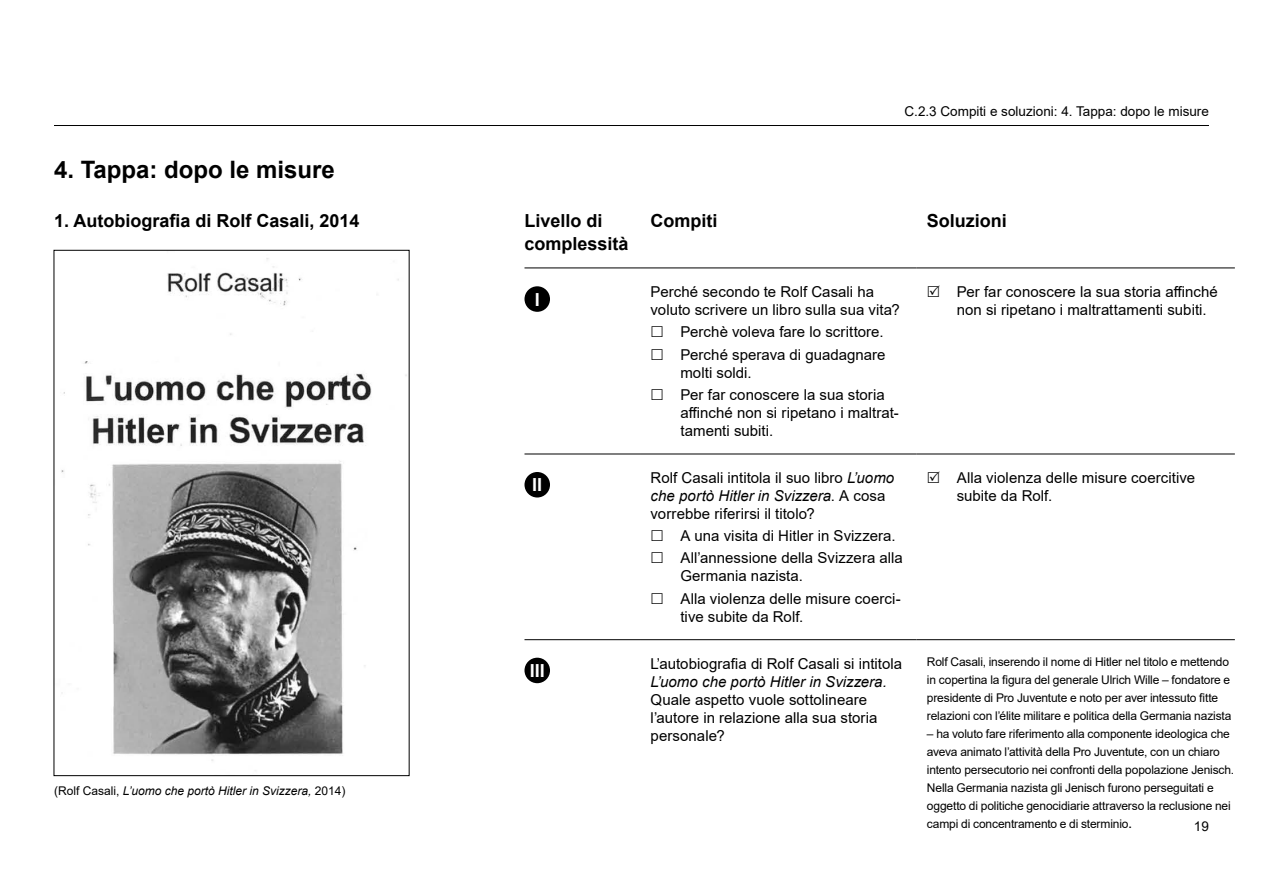
<style>
.page{position:relative;width:1263px;height:893px;background:#fff}
.page>*{position:absolute;margin:0;border:0;box-sizing:border-box;transform-origin:0 0}
.t1{font:700 24px "Arial";color:#000}
.t2{font:700 18px/22.5px "Arial";color:#000}
.t3{font:700 18px "Arial";color:#fff}
.t4{font:15px/18px "Arial";color:#000}
.t5{font:italic 15px "Arial";letter-spacing:.005em;color:#000}
.t6{font:13.5px "Arial";color:#000}
.t7{font:12px/18px "Arial";letter-spacing:-.015em;color:#000}
.t8{font:italic 12px "Arial";color:#000}
.s1{font-style:normal}
.s2{font-style:italic}
.s3{font-size:15px}
</style>
<div class="page">
<hr style="left:54px;top:125px;width:1155px;height:1px;background:#000">
<hr style="left:524px;top:454px;width:116px;height:1px;background:#000">
<hr style="left:640px;top:454px;width:276px;height:1px;background:#000">
<hr style="left:916px;top:454px;width:319px;height:1px;background:#000">
<hr style="left:524px;top:639px;width:116px;height:1px;background:#000">
<hr style="left:640px;top:639px;width:276px;height:1px;background:#000">
<hr style="left:916px;top:639px;width:319px;height:1px;background:#000">
<hr style="left:524px;top:268px;width:116px;height:1px;background:#000">
<hr style="left:640px;top:268px;width:276px;height:1px;background:#000">
<hr style="left:916px;top:268px;width:319px;height:1px;background:#000">
<div style="left:524px;top:286px;width:26px;height:26px;background:#000;border-radius:50%"></div>
<div style="left:524px;top:472px;width:26px;height:25px;background:#000;border-radius:50%"></div>
<div style="left:524px;top:658px;width:26px;height:25px;background:#000;border-radius:50%"></div>
<img style="left:61px;top:258px;width:346px;height:503px">
<h1 class="t1" style="left:54px;top:152px;width:282px">4. Tappa: dopo le misure</h1>
<p class="t2" style="left:54px;top:210px;width:307px">1. Autobiografia di Rolf Casali, 2014</p>
<p class="t8" style="left:54px;top:783px;width:293px"><span class="s1">(Rolf Casali,</span> L’uomo che portò Hitler in Svizzera, <span class="s1">2014)</span></p>
<p class="t6" style="left:904px;top:102px;width:306px">C.2.3 Compiti e soluzioni: 4. Tappa: dopo le misure</p>
<p class="t2" style="left:524px;top:210px;width:106px">Livello di complessità</p>
<p class="t2" style="left:651px;top:210px;width:68px">Compiti</p>
<p class="t2" style="left:927px;top:210px;width:82px">Soluzioni</p>
<p class="t3" style="left:535px;top:287px;width:7px">I</p>
<p class="t4" style="left:651px;top:283px;width:251px">Perché secondo te Rolf Casali ha voluto scrivere un libro sulla sua vita?</p>
<p class="t4" style="left:680px;top:321px;width:207px;line-height:22.2px">Perchè voleva fare lo scrittore.<br>Perché sperava di guadagnare</p>
<p class="t4" style="left:680px;top:361px;width:206px;line-height:22.2px">molti soldi.<br>Per far conoscere la sua storia</p>
<p class="t4" style="left:680px;top:404px;width:220px">affinché non si ripetano i maltrat&shy;tamenti subiti.</p>
<p class="t4" style="left:957px;top:283px;width:263px">Per far conoscere la sua storia affinché non si ripetano i maltrattamenti subiti.</p>
<p class="t3" style="left:532px;top:472px;width:12px">II</p>
<p class="t4" style="left:651px;top:469px;width:245px">Rolf Casali intitola il suo libro <span class="s2">L’uomo che portò Hitler in Svizzera</span>. A cosa vorrebbe riferirsi il titolo?</p>
<p class="t4" style="left:680px;top:525px;width:224px;line-height:22.2px">A una visita di Hitler in Svizzera.<br>All’annessione della Svizzera alla</p>
<p class="t4" style="left:680px;top:565px;width:222px;line-height:22.2px">Germania nazista.<br>Alla violenza delle misure coerci-</p>
<p class="t4" style="left:680px;top:607px;width:125px">tive subite da Rolf.</p>
<p class="t3" style="left:530px;top:658px;width:17px">III</p>
<p class="t4" style="left:651px;top:654px;width:253px">L’autobiografia di Rolf Casali si intitola</p>
<p class="t5" style="left:651px;top:672px;width:238px">L’uomo che portò Hitler in Svizzera.</p>
<p class="t4" style="left:651px;top:690px;width:228px">Quale aspetto vuole sottolineare l’autore in relazione alla sua storia personale?</p>
<p class="t4" style="left:957px;top:468px;width:240px">Alla violenza delle misure coercitive subite da Rolf.</p>
<p class="t7" style="left:927px;top:653px;width:306px">Rolf Casali, inserendo il nome di Hitler nel titolo e mettendo in copertina la figura del generale Ulrich Wille – fondatore e presidente di Pro Juventute e noto per aver intessuto fitte relazioni con l’élite militare e politica della Germania nazista</p>
<p class="t7" style="left:927px;top:725px;width:309px">– ha voluto fare riferimento alla componente ideologica che aveva animato l’attività della Pro Juventute, con un chiaro intento persecutorio nei confronti della popolazione Jenisch.<br>Nella Germania nazista gli Jenisch furono perseguitati e oggetto di politiche genocidiarie attraverso la reclusione nei campi di concentramento e di sterminio<span class="s3">.</span></p>
<p class="t6" style="left:1194px;top:817px;width:17px">19</p>
</div>
